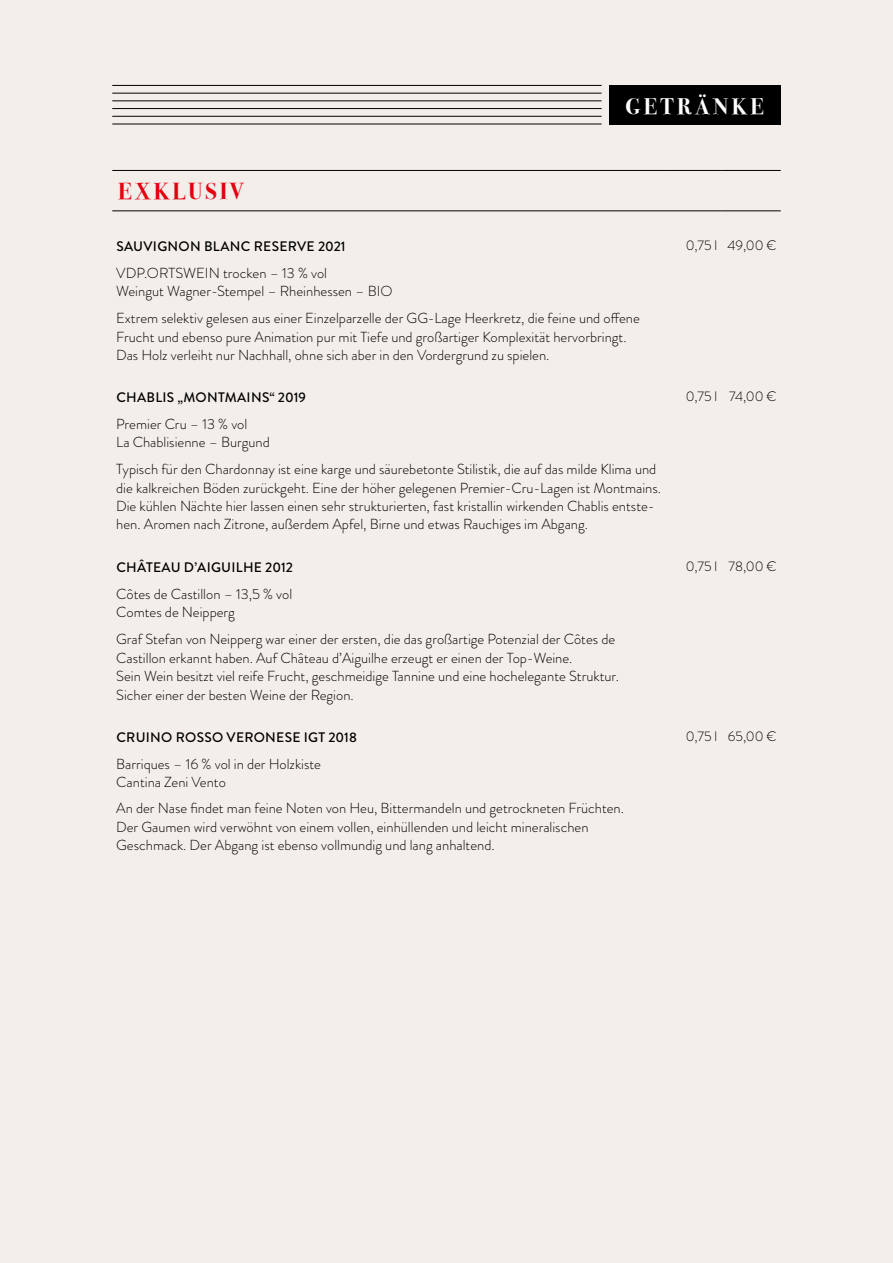
<style>
.page{position:relative;width:893px;height:1263px;background:#f3eeea}
.page>*{position:absolute;margin:0;border:0;box-sizing:border-box;transform-origin:0 0}
.t1{font:700 23.1px "Bodoni Svty Two ITCTT";letter-spacing:.12em;color:#e3000f}
.t2{font:700 22.5px "Bodoni Svty Two ITCTT";letter-spacing:.15em;color:#fff}
.t3{font:300 14.55px/18.5px "Brandon Grotesque";color:#000}
.t4{font:500 13.8px "Brandon Grotesque";letter-spacing:.02em;color:#000}
.t5{font:300 13.8px "Brandon Grotesque";color:#000}
</style>
<div class="page">
<hr style="left:112px;top:170px;width:553px;height:1px;background:#000">
<hr style="left:665px;top:170px;width:56px;height:1px;background:#000">
<hr style="left:721px;top:170px;width:60px;height:1px;background:#000">
<hr style="left:112px;top:210px;width:553px;height:1px;background:#000">
<hr style="left:665px;top:210px;width:56px;height:1px;background:#000">
<hr style="left:721px;top:210px;width:60px;height:1px;background:#000">
<hr style="left:112px;top:85px;width:490px;height:1px;background:#000">
<hr style="left:112px;top:93px;width:490px;height:1px;background:#000">
<hr style="left:112px;top:100px;width:490px;height:1px;background:#000">
<hr style="left:112px;top:108px;width:490px;height:1px;background:#000">
<hr style="left:112px;top:116px;width:490px;height:1px;background:#000">
<hr style="left:112px;top:124px;width:490px;height:1px;background:#000">
<div style="left:609px;top:85px;width:172px;height:39px;background:#000"></div>
<h1 class="t1" style="left:118px;top:172px;width:126px">EXKLUSIV</h1>
<h2 class="t2" style="left:625px;top:87px;width:140px">GETRÄNKE</h2>
<p class="t4" style="left:116px;top:236px;width:231px">SAUVIGNON BLANC RESERVE 2021</p>
<p class="t3" style="left:116px;top:264px;width:278px">VDP.ORTSWEIN trocken – 13 % vol<br>Weingut Wagner-Stempel – Rheinhessen – BIO</p>
<p class="t3" style="left:116px;top:309px;width:525px">Extrem selektiv gelesen aus einer Einzelparzelle der GG-Lage Heerkretz, die feine und offene<br>Frucht und ebenso pure Animation pur mit Tiefe und großartiger Komplexität hervorbringt.<br>Das Holz verleiht nur Nachhall, ohne sich aber in den Vordergrund zu spielen.</p>
<p class="t4" style="left:116px;top:387px;width:191px">CHABLIS „MONTMAINS“ 2019</p>
<p class="t3" style="left:116px;top:415px;width:155px">Premier Cru – 13 % vol<br>La Chablisienne – Burgund</p>
<p class="t3" style="left:116px;top:460px;width:546px">Typisch für den Chardonnay ist eine karge und säurebetonte Stilistik, die auf das milde Klima und die kalkreichen Böden zurückgeht. Eine der höher gelegenen Premier-Cru-Lagen ist Montmains.<br>Die kühlen Nächte hier lassen einen sehr strukturierten, fast kristallin wirkenden Chablis entste&shy;hen. Aromen nach Zitrone, außerdem Apfel, Birne und etwas Rauchiges im Abgang.</p>
<p class="t4" style="left:116px;top:558px;width:178px">CHÂTEAU D’AIGUILHE 2012</p>
<p class="t3" style="left:116px;top:585px;width:178px">Côtes de Castillon – 13,5 % vol<br>Comtes de Neipperg</p>
<p class="t3" style="left:116px;top:630px;width:504px">Graf Stefan von Neipperg war einer der ersten, die das großartige Potenzial der Côtes de Castillon erkannt haben. Auf Château d’Aiguilhe erzeugt er einen der Top-Weine.<br>Sein Wein besitzt viel reife Frucht, geschmeidige Tannine und eine hochelegante Struktur.<br>Sicher einer der besten Weine der Region.</p>
<p class="t4" style="left:116px;top:728px;width:242px">CRUINO ROSSO VERONESE IGT 2018</p>
<p class="t3" style="left:116px;top:755px;width:206px">Barriques – 16 % vol in der Holzkiste<br>Cantina Zeni Vento</p>
<p class="t3" style="left:116px;top:799px;width:509px">An der Nase findet man feine Noten von Heu, Bittermandeln und getrockneten Früchten.<br>Der Gaumen wird verwöhnt von einem vollen, einhüllenden und leicht mineralischen<br>Geschmack. Der Abgang ist ebenso vollmundig und lang anhaltend.</p>
<p class="t5" style="left:686px;top:236px;width:93px">0,75 l 49,00 €</p>
<p class="t5" style="left:686px;top:387px;width:93px">0,75 l 74,00 €</p>
<p class="t5" style="left:686px;top:557px;width:93px">0,75 l 78,00 €</p>
<p class="t5" style="left:686px;top:727px;width:93px">0,75 l 65,00 €</p>
</div>
